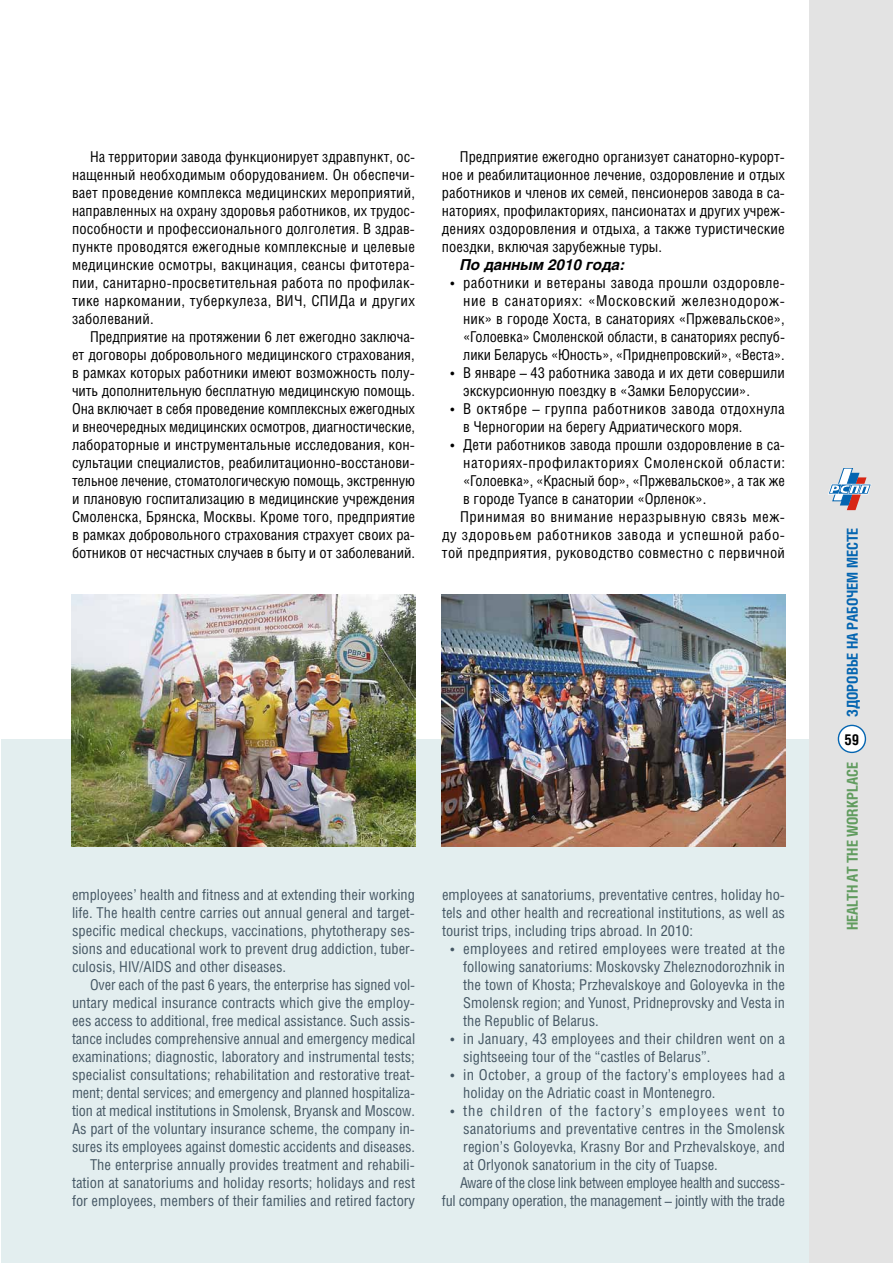
<style>
.page{position:relative;width:893px;height:1263px;background:#fff}
.page>*{position:absolute;margin:0;border:0;box-sizing:border-box;transform-origin:0 0}
.t1{font:15px/18px "Helios Cond";letter-spacing:.005em;color:#000;text-align:justify}
.t2{font:15px/18px "Helios Cond";color:#455764;text-align:justify}
.t3{font:15px "Helios Cond";letter-spacing:.035em;color:#000}
.t4{font:15px "Helios Cond";letter-spacing:-.02em;color:#455764}
.t5{font:15px "Helios Cond";letter-spacing:-.025em;color:#455764}
.t6{font:15px "Helios Cond";letter-spacing:.055em;color:#455764}
.t7{font:700 15px "Helios Cond";color:#0465b1}
.t8{font:700 15px "Helios Cond";color:#619c5f}
.t9{font:italic 700 15px "Helios";color:#000}
.t10{font:700 15px "Helios Cond";color:#000}
</style>
<div class="page">
<div style="left:1px;top:739px;width:892px;height:524px;background:#e3eeef"></div>
<div style="left:809px;top:0;width:84px;height:1263px;background:#e3e3e3"></div>
<svg style="left:828px;top:468px;width:43px;height:42px"></svg>
<div style="left:838px;top:725px;width:27px;height:27px;background:#fff;border-radius:50%"></div>
<div style="left:838px;top:725px;width:28px;height:28px;border:1px solid #0465b1;border-radius:50%"></div>
<img style="left:442px;top:594px;width:343px;height:252px">
<img style="left:72px;top:594px;width:343px;height:252px">
<p class="t1" style="left:72px;top:147px;width:344px;text-indent:18px">На территории завода функционирует здравпункт, ос&shy;нащенный необходимым оборудованием. Он обеспечи&shy;вает проведение комплекса медицинских мероприятий, направленных на охрану здоровья работников, их трудос&shy;пособности и профессионального долголетия. В здрав&shy;пункте проводятся ежегодные комплексные и целевые медицинские осмотры, вакцинация, сеансы фитотера&shy;пии, санитарно-просветительная работа по профилак&shy;тике наркомании, туберкулеза, ВИЧ, СПИДа и других заболеваний.</p>
<p class="t1" style="left:72px;top:327px;width:345px;text-indent:18px">Предприятие на протяжении 6 лет ежегодно заключа&shy;ет договоры добровольного медицинского страхования, в рамках которых работники имеют возможность полу&shy;чить дополнительную бесплатную медицинскую помощь.<br>Она включает в себя проведение комплексных ежегодных и внеочередных медицинских осмотров, диагностические, лабораторные и инструментальные исследования, кон&shy;сультации специалистов, реабилитационно-восстанови&shy;тельное лечение, стоматологическую помощь, экстренную и плановую госпитализацию в медицинские учреждения Смоленска, Брянска, Москвы. Кроме того, предприятие в рамках добровольного страхования страхует своих ра&shy;ботников от несчастных случаев в быту и от заболеваний.</p>
<p class="t1" style="left:442px;top:147px;width:345px;text-indent:18px">Предприятие ежегодно организует санаторно-курорт&shy;ное и реабилитационное лечение, оздоровление и отдых работников и членов их семей, пенсионеров завода в са&shy;наториях, профилакториях, пансионатах и других учреж&shy;дениях оздоровления и отдыха, а также туристические поездки, включая зарубежные туры.</p>
<p class="t9" style="left:460px;top:256px;width:167px">По данным 2010 года:</p>
<p class="t1" style="left:463px;top:273px;width:323px;text-indent:-13px">• работники и ветераны завода прошли оздоровле&shy;ние в санаториях: «Московский железнодорож&shy;ник» в городе Хоста, в санаториях «Пржевальское», «Голоевка» Смоленской области, в санаториях респуб&shy;лики Беларусь «Юность», «Приднепровский», «Веста».</p>
<p class="t1" style="left:463px;top:363px;width:323px;text-indent:-13px">• В январе – 43 работника завода и их дети совершили экскурсионную поездку в «Замки Белоруссии».</p>
<p class="t1" style="left:463px;top:399px;width:323px;text-indent:-13px">• В октябре – группа работников завода отдохнула в Черногории на берегу Адриатического моря.</p>
<p class="t1" style="left:450px;top:435px;width:336px">• Дети работников завода прошли оздоровление в са-</p>
<p class="t3" style="left:463px;top:454px;width:323px">наториях-профилакториях Смоленской области:</p>
<p class="t1" style="left:463px;top:471px;width:323px">«Голоевка», «Красный бор», «Пржевальское», а так же</p>
<p class="t1" style="left:463px;top:489px;width:245px">в городе Туапсе в санатории «Орленок».</p>
<p class="t3" style="left:460px;top:508px;width:326px">Принимая во внимание неразрывную связь меж-</p>
<p class="t3" style="left:442px;top:526px;width:344px">ду здоровьем работников завода и успешной рабо-</p>
<p class="t1" style="left:442px;top:543px;width:344px">той предприятия, руководство совместно с первичной</p>
<p class="t2" style="left:72px;top:885px;width:344px">employees’ health and fitness and at extending their working life. The health centre carries out annual general and target&shy;specific medical checkups, vaccinations, phytotherapy ses&shy;sions and educational work to prevent drug addiction, tuber&shy;culosis, HIV/AIDS and other diseases.</p>
<p class="t2" style="left:72px;top:975px;width:345px;text-align:right">Over each of the past 6 years, the enterprise has signed vol&shy;untary medical insurance contracts which give the employ&shy;ees access to additional, free medical assistance. Such assis&shy;tance includes comprehensive annual and emergency medical examinations; diagnostic, laboratory and instrumental tests; specialist consultations; rehabilitation and restorative treat&shy;ment; dental services; and emergency and planned hospitaliza&shy;tion at medical institutions in Smolensk, Bryansk and Moscow.<br>As part of the voluntary insurance scheme, the company in&shy;sures its employees against domestic accidents and diseases.<br>The enterprise annually provides treatment and rehabili&shy;tation at sanatoriums and holiday resorts; holidays and rest for employees, members of their families and retired factory</p>
<p class="t2" style="left:442px;top:885px;width:344px">employees at sanatoriums, preventative centres, holiday ho&shy;tels and other health and recreational institutions, as well as tourist trips, including trips abroad. In 2010:</p>
<p class="t2" style="left:463px;top:939px;width:323px;text-indent:-13px">• employees and retired employees were treated at the following sanatoriums: Moskovsky Zheleznodorozhnik in the town of Khosta; Przhevalskoye and Goloyevka in the Smolensk region; and Yunost, Pridneprovsky and Vesta in the Republic of Belarus.</p>
<p class="t2" style="left:463px;top:1029px;width:323px;text-indent:-13px">• in January, 43 employees and their children went on a sightseeing tour of the “castles of Belarus”.</p>
<p class="t2" style="left:463px;top:1065px;width:323px;text-indent:-13px">• in October, a group of the factory’s employees had a holiday on the Adriatic coast in Montenegro.</p>
<p class="t6" style="left:450px;top:1102px;width:336px">• the children of the factory’s employees went to</p>
<p class="t2" style="left:463px;top:1119px;width:323px">sanatoriums and preventative centres in the Smolensk</p>
<p class="t2" style="left:463px;top:1137px;width:323px">region’s Goloyevka, Krasny Bor and Przhevalskoye, and</p>
<p class="t2" style="left:463px;top:1155px;width:256px">at Orlyonok sanatorium in the city of Tuapse.</p>
<p class="t5" style="left:460px;top:1174px;width:326px">Aware of the close link between employee health and success-</p>
<p class="t4" style="left:442px;top:1192px;width:344px">ful company operation, the management – jointly with the trade</p>
<p class="t7" style="left:843px;top:717px;width:191px;rotate:-90deg">ЗДОРОВЬЕ НА РАБОЧЕМ МЕСТЕ</p>
<p class="t10" style="left:844px;top:730px;width:16px">59</p>
<p class="t8" style="left:843px;top:930px;width:169px;rotate:-90deg">HEALTH AT THE WORKPLACE</p>
</div>
